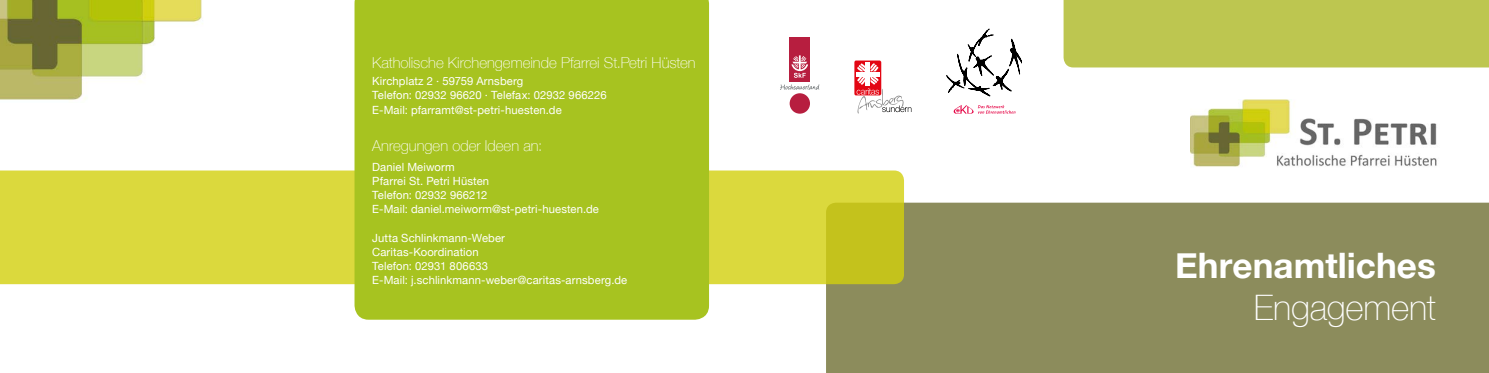
<style>
.page{position:relative;width:1489px;height:373px;background:#fff}
.page>*{position:absolute;margin:0;border:0;box-sizing:border-box;transform-origin:0 0}
.t1{font:700 35px "Helvetica Neue";color:#fff}
.t2{font:100 35px "Helvetica Neue";letter-spacing:-.005em;color:#fff}
.t3{font:100 15px "Helvetica Neue";color:#fff}
.t4{font:11.25px/14.1px "Helvetica Neue";letter-spacing:.01em;color:#fff}
</style>
<div class="page">
<div style="left:1063px;top:0;width:425px;height:67px;background:#bdc650"></div>
<img style="left:1190px;top:99px;width:247px;height:68px">
<div style="left:826px;top:202px;width:662px;height:170px;background:#8c8c5c"></div>
<svg style="left:0;top:170px;width:904px;height:113px;background:#d8d63a"></svg>
<div style="left:854px;top:60px;width:27px;height:35px;background:#e30613;border-radius:2px"></div>
<div style="left:865px;top:62px;width:5px;height:24px;background:#fff"></div>
<svg style="left:856px;top:63px;width:55px;height:50px"></svg>
<svg style="left:946px;top:28px;width:75px;height:68px"></svg>
<svg style="left:953px;top:105px;width:62px;height:8px"></svg>
<img style="left:0;top:0;width:203px;height:100px">
<div style="left:354px;top:0;width:355px;height:319px;background:#a7c320"></div>
<div style="left:789px;top:37px;width:21px;height:44px;background:#b71e3f"></div>
<div style="left:789px;top:93px;width:21px;height:20px;background:#b71e3f;border-radius:50%"></div>
<svg style="left:791px;top:55px;width:17px;height:23px"></svg>
<svg style="left:780px;top:84px;width:39px;height:6px"></svg>
<h2 class="t3" style="left:372px;top:51px;width:325px">Katholische Kirchengemeinde Pfarrei St.Petri Hüsten</h2>
<p class="t4" style="left:372px;top:75px;width:236px">Kirchplatz 2 · 59759 Arnsberg<br>Telefon: 02932 96620 · Telefax: 02932 966226<br>E-Mail: pfarramt@st-petri-huesten.de</p>
<h2 class="t3" style="left:372px;top:134px;width:171px">Anregungen oder Ideen an:</h2>
<p class="t4" style="left:372px;top:160px;width:228px">Daniel Meiworm<br>Pfarrei St. Petri Hüsten<br>Telefon: 02932 966212<br>E-Mail: daniel.meiworm@st-petri-huesten.de</p>
<p class="t4" style="left:372px;top:231px;width:256px">Jutta Schlinkmann-Weber<br>Caritas-Koordination<br>Telefon: 02931 806633<br>E-Mail: j.schlinkmann-weber@caritas-arnsberg.de</p>
<h1 class="t1" style="left:1174px;top:237px;width:262px">Ehrenamtliches</h1>
<h1 class="t2" style="left:1253px;top:280px;width:183px">Engagement</h1>
</div>
